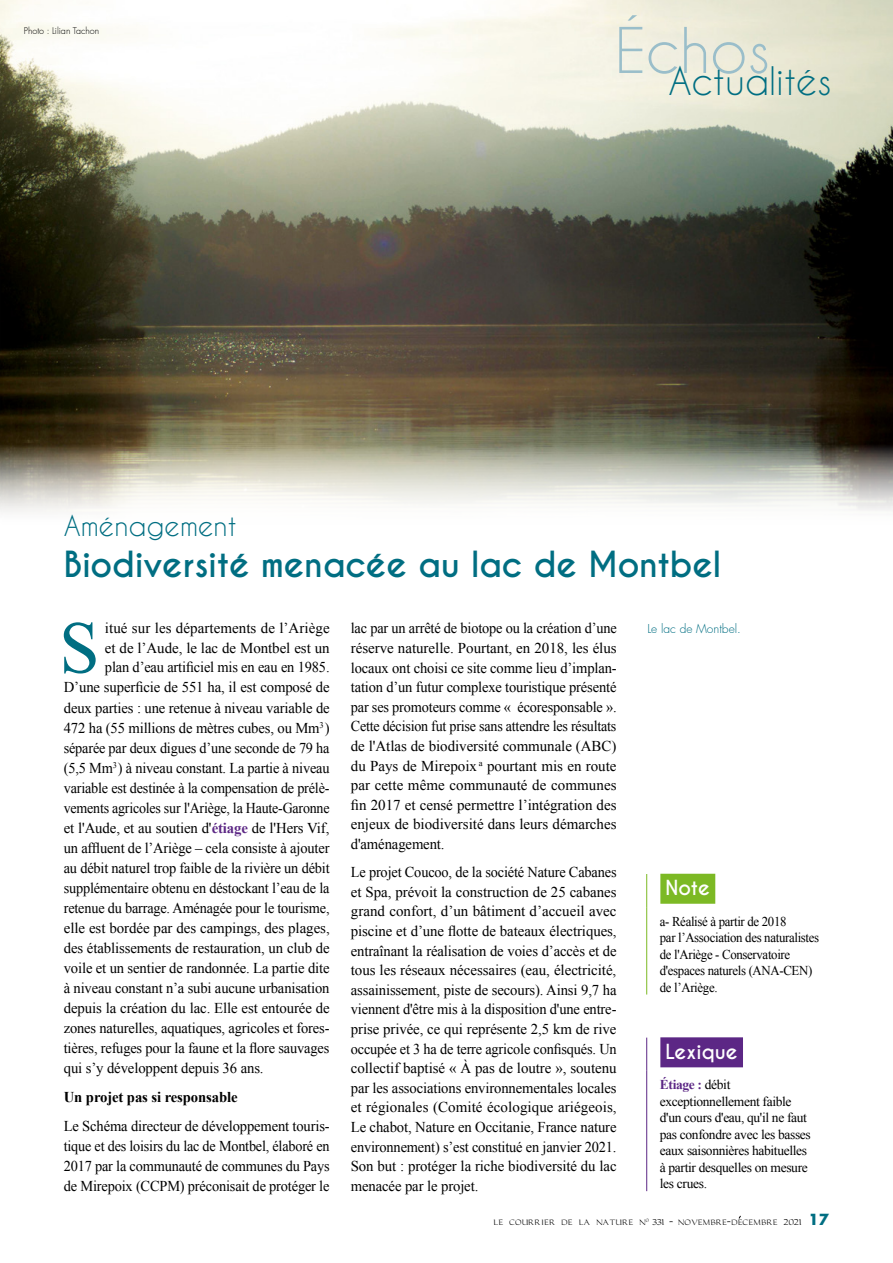
<style>
.page{position:relative;width:893px;height:1263px;background:#fff}
.page>*{position:absolute;margin:0;border:0;box-sizing:border-box;transform-origin:0 0}
.t1{font:73.95px "Times New Roman";color:#006e82}
.t2{font:58.95px "Caviar Dreams";color:#9abeca}
.t3{font:36.9px "Caviar Dreams";color:#006e82}
.t4{font:700 33.75px "Caviar Dreams";letter-spacing:-.01em;color:#006e82}
.t5{font:27px "Caviar Dreams";color:#006e82}
.t6{font:700 19.5px "Caviar Dreams";color:#fff}
.t7{font:15px/19.6px "Times New Roman";letter-spacing:-.01em;color:#000;text-align:justify;scale:.96 1}
.t8{font:15px/20.1px "Times New Roman";letter-spacing:-.01em;color:#000;text-align:justify}
.t9{font:15px "Times New Roman";letter-spacing:-.01em;color:#000;scale:.95 1}
.t10{font:15px "Times New Roman";letter-spacing:-.01em;color:#000;scale:.93 1}
.t11{font:700 15px "Times New Roman";letter-spacing:-.01em;color:#000}
.t12{font:13.5px/16.5px "Times New Roman";letter-spacing:-.025em;color:#000}
.t13{font:13.5px/16.5px "Times New Roman";letter-spacing:-.025em;color:#000;scale:.95 1}
.t14{font:12px "Carolus Roman Font";color:#000}
.t15{font:300 12px "Futura LT Pro";color:#006e82}
.t16{font:300 9px "Futura LT Pro";color:#000}
.s1{font-weight:700;color:#5c2785}
.s2{font-size:9px}
.s3{font-family:"Futura LT Pro";font-weight:700;font-size:15px;color:#006e82}
</style>
<div class="page">
<img style="left:0;top:0;width:893px;height:512px">
<hr style="left:646px;top:1037px;width:1px;height:34px;background:#5c2785">
<hr style="left:646px;top:1071px;width:1px;height:120px;background:#5c2785">
<div style="left:660px;top:1037px;width:83px;height:30px;background:#5c2785"></div>
<hr style="left:646px;top:874px;width:1px;height:33px;background:#7cb924">
<hr style="left:646px;top:907px;width:1px;height:87px;background:#7cb924">
<div style="left:660px;top:874px;width:55px;height:30px;background:#7cb924"></div>
<p class="t16" style="left:24px;top:25px;width:77px">Photo : Lilian Tachon</p>
<h2 class="t2" style="left:615px;top:15px;width:157px">Échos</h2>
<h3 class="t3" style="left:668px;top:59px;width:165px">Actualités</h3>
<h3 class="t5" style="left:64px;top:510px;width:174px">Aménagement</h3>
<h3 class="t4" style="left:64px;top:544px;width:659px">Biodiversité menacée au lac de Montbel</h3>
<h1 class="t1" style="left:59px;top:598px;width:42px">S</h1>
<p class="t8" style="left:105px;top:618px;width:226px">itué sur les départements de l’Ariège</p>
<p class="t8" style="left:105px;top:638px;width:226px">et de l’Aude, le lac de Montbel est un</p>
<p class="t7" style="left:105px;top:657px;width:236px">plan d’eau artificiel mis en eau en 1985.</p>
<p class="t8" style="left:64px;top:677px;width:267px">D’une superficie de 551 ha, il est composé de</p>
<p class="t8" style="left:64px;top:697px;width:267px">deux parties : une retenue à niveau variable de</p>
<p class="t8" style="left:64px;top:717px;width:267px">472 ha (55 millions de mètres cubes, ou Mm<sup>3</sup>)</p>
<p class="t9" style="left:64px;top:737px;width:281px">séparée par deux digues d’une seconde de 79 ha</p>
<p class="t7" style="left:64px;top:757px;width:278px">(5,5 Mm<sup>3</sup>) à niveau constant. La partie à niveau</p>
<p class="t9" style="left:64px;top:778px;width:281px">variable est destinée à la compensation de prélè-</p>
<p class="t10" style="left:64px;top:798px;width:287px">vements agricoles sur l'Ariège, la Haute-Garonne</p>
<p class="t8" style="left:64px;top:817px;width:267px">et l'Aude, et au soutien d'<span class="s1">étiage</span> de l'Hers Vif,</p>
<p class="t7" style="left:64px;top:838px;width:278px">un affluent de l’Ariège – cela consiste à ajouter</p>
<p class="t7" style="left:64px;top:858px;width:278px">au débit naturel trop faible de la rivière un débit</p>
<p class="t9" style="left:64px;top:878px;width:281px">supplémentaire obtenu en déstockant l’eau de la</p>
<p class="t9" style="left:64px;top:898px;width:281px">retenue du barrage. Aménagée pour le tourisme,</p>
<p class="t8" style="left:64px;top:918px;width:267px">elle est bordée par des campings, des plages,</p>
<p class="t8" style="left:64px;top:938px;width:267px">des établissements de restauration, un club de</p>
<p class="t8" style="left:64px;top:958px;width:267px">voile et un sentier de randonnée. La partie dite</p>
<p class="t8" style="left:64px;top:978px;width:267px">à niveau constant n’a subi aucune urbanisation</p>
<p class="t8" style="left:64px;top:998px;width:267px">depuis la création du lac. Elle est entourée de</p>
<p class="t8" style="left:64px;top:1018px;width:267px">zones naturelles, aquatiques, agricoles et fores-</p>
<p class="t7" style="left:64px;top:1038px;width:278px">tières, refuges pour la faune et la flore sauvages</p>
<p class="t8" style="left:64px;top:1058px;width:201px">qui s’y développent depuis 36 ans.</p>
<p class="t11" style="left:64px;top:1086px;width:175px">Un projet pas si responsable</p>
<p class="t8" style="left:64px;top:1115px;width:267px">Le Schéma directeur de développement touris&shy;tique et des loisirs du lac de Montbel, élaboré en 2017 par la communauté de communes du Pays de Mirepoix (CCPM) préconisait de protéger le</p>
<p class="t7" style="left:351px;top:618px;width:279px">lac par un arrêté de biotope ou la création d’une réserve naturelle. Pourtant, en 2018, les élus locaux ont choisi ce site comme lieu d’implan&shy;tation d’un futur complexe touristique présenté par ses promoteurs comme « écoresponsable ».<br>Cette décision fut prise sans attendre les résultats de l'Atlas de biodiversité communale (ABC) du Pays de Mirepoix <sup>a</sup> pourtant mis en route par cette même communauté de communes fin 2017 et censé permettre l’intégration des enjeux de biodiversité dans leurs démarches d'aménagement.</p>
<p class="t7" style="left:351px;top:862px;width:278px">Le projet Coucoo, de la société Nature Cabanes et Spa, prévoit la construction de 25 cabanes grand confort, d’un bâtiment d’accueil avec piscine et d’une flotte de bateaux électriques, entraînant la réalisation de voies d’accès et de tous les réseaux nécessaires (eau, électricité, assainissement, piste de secours). Ainsi 9,7 ha viennent d'être mis à la disposition d'une entre&shy;prise privée, ce qui représente 2,5 km de rive occupée et 3 ha de terre agricole confisqués. Un collectif baptisé « À pas de loutre », soutenu par les associations environnementales locales et régionales (Comité écologique ariégeois, Le chabot, Nature en Occitanie, France nature environnement) s’est constitué en janvier 2021.<br>Son but : protéger la riche biodiversité du lac menacée par le projet.</p>
<p class="t15" style="left:647px;top:621px;width:95px">Le lac de Montbel.</p>
<h3 class="t6" style="left:665px;top:876px;width:46px">Note</h3>
<p class="t13" style="left:660px;top:912px;width:169px">a- Réalisé à partir de 2018<br>par l’Association des naturalistes de l'Ariège - Conservatoire d'espaces naturels (ANA-CEN) de l’Ariège.</p>
<h3 class="t6" style="left:665px;top:1040px;width:74px">Lexique</h3>
<p class="t12" style="left:660px;top:1076px;width:152px"><span class="s1">Étiage :</span> débit exceptionnellement faible d'un cours d'eau, qu'il ne faut pas confondre avec les basses eaux saisonnières habituelles à partir desquelles on mesure les crues.</p>
<p class="t14" style="left:493px;top:1216px;width:337px">le courrier de la nature n<sup>0</sup> <span class="s2">331</span> - novembre-decembre <span class="s2">2021</span> <span class="s3">17</span></p>
</div>
